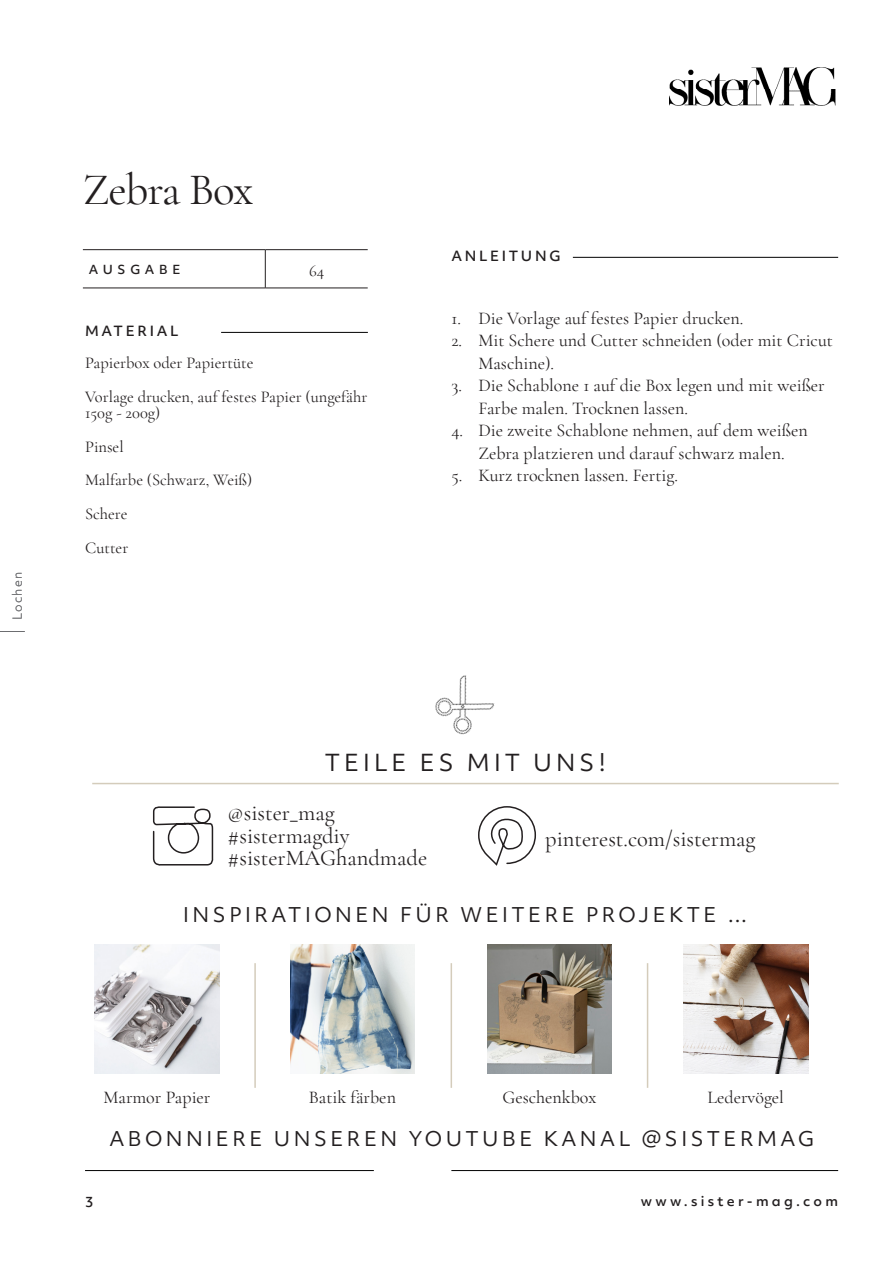
<style>
.page{position:relative;width:893px;height:1263px;background:#fff}
.page>*{position:absolute;margin:0;border:0;box-sizing:border-box;transform-origin:0 0}
.t1{font:45px "Cormorant Garamond";letter-spacing:-.025em;color:#231f20}
.t2{font:22.5px/22.5px "Cormorant Garamond";color:#231f20}
.t3{font:22.5px "Objektiv Mk 2";letter-spacing:.18em;color:#231f20}
.t4{font:19.5px "Objektiv Mk 2";letter-spacing:.18em;color:#231f20}
.t5{font:18px/22.5px "Cormorant Garamond";color:#231f20}
.t6{font:16.5px/33.5px "Cormorant Garamond";color:#231f20}
.t7{font:500 13.5px "Objektiv Mk 2";letter-spacing:.2em;color:#231f20}
.t8{font:500 13.5px "Objektiv Mk 2";letter-spacing:.24em;color:#231f20}
.t9{font:500 12px "Objektiv Mk 2";letter-spacing:.4em;color:#231f20}
.t10{font:300 12px "Objektiv Mk 2";letter-spacing:.1em;color:#6c6d70}
</style>
<div class="page">
<hr style="left:85px;top:1170px;width:289px;height:1px;background:#000001">
<hr style="left:451px;top:1170px;width:387px;height:1px;background:#000001">
<hr style="left:265px;top:249px;width:103px;height:1px;background:#231f20">
<hr style="left:265px;top:288px;width:103px;height:1px;background:#231f20">
<img style="left:669px;top:68px;width:167px;height:37px">
<hr style="left:221px;top:332px;width:147px;height:1px;background:#000001">
<hr style="left:83px;top:249px;width:182px;height:1px;background:#231f20">
<hr style="left:265px;top:250px;width:1px;height:38px;background:#231f20">
<hr style="left:83px;top:288px;width:182px;height:1px;background:#231f20">
<hr style="left:573px;top:257px;width:265px;height:1px;background:#000001">
<svg style="left:0;top:631px;width:25px;height:1px"></svg>
<hr style="left:92px;top:783px;width:747px;height:1px;background:#d4ccbb">
<hr style="left:254px;top:963px;width:2px;height:125px;background:#d4ccbb">
<hr style="left:451px;top:963px;width:1px;height:125px;background:#d4ccbb">
<hr style="left:647px;top:963px;width:1px;height:125px;background:#d4ccbb">
<svg style="left:152px;top:806px;width:62px;height:60px"></svg>
<svg style="left:478px;top:806px;width:58px;height:60px"></svg>
<img style="left:95px;top:944px;width:124px;height:130px">
<img style="left:290px;top:944px;width:125px;height:130px">
<img style="left:487px;top:944px;width:125px;height:130px">
<img style="left:683px;top:944px;width:125px;height:130px">
<img style="left:435px;top:675px;width:60px;height:60px">
<p class="t10" style="left:9px;top:620px;width:50px;rotate:-90deg">Lochen</p>
<h1 class="t1" style="left:83px;top:162px;width:172px">Zebra Box</h1>
<p class="t9" style="left:89px;top:261px;width:93px">AUSGABE</p>
<p class="t6" style="left:309px;top:254px;width:17px">64</p>
<p class="t7" style="left:85px;top:322px;width:95px">MATERIAL</p>
<p class="t6" style="left:85px;top:346px;width:284px">Papierbox oder Papiertüte<br>Vorlage drucken, auf festes Papier (ungefähr</p>
<p class="t6" style="left:85px;top:396px;width:169px">150g - 200g)<br>Pinsel<br>Malfarbe (Schwarz, Weiß)<br>Schere<br>Cutter</p>
<p class="t7" style="left:451px;top:247px;width:111px">ANLEITUNG</p>
<p class="t5" style="left:451px;top:307px;width:293px">1. Die Vorlage auf festes Papier drucken.</p>
<p class="t5" style="left:478px;top:329px;width:356px;text-indent:-27px">2. Mit Schere und Cutter schneiden (oder mit Cricut<br>Maschine).</p>
<p class="t5" style="left:478px;top:374px;width:348px;text-indent:-27px">3. Die Schablone 1 auf die Box legen und mit weißer<br>Farbe malen. Trocknen lassen.</p>
<p class="t5" style="left:451px;top:419px;width:358px;text-align:center">4. Die zweite Schablone nehmen, auf dem weißen<br>Zebra platzieren und darauf schwarz malen.</p>
<p class="t5" style="left:451px;top:464px;width:228px">5. Kurz trocknen lassen. Fertig.</p>
<p class="t3" style="left:325px;top:747px;width:282px">TEILE ES MIT UNS!</p>
<p class="t2" style="left:228px;top:802px;width:123px">@sister_mag #sistermagdiy</p>
<p class="t2" style="left:228px;top:847px;width:201px">#sisterMAGhandmade</p>
<p class="t2" style="left:545px;top:828px;width:212px">pinterest.com/sistermag</p>
<p class="t4" style="left:183px;top:901px;width:566px">INSPIRATIONEN FÜR WEITERE PROJEKTE …</p>
<p class="t5" style="left:103px;top:1086px;width:109px">Marmor Papier</p>
<p class="t5" style="left:309px;top:1086px;width:89px">Batik färben</p>
<p class="t5" style="left:502px;top:1086px;width:95px">Geschenkbox</p>
<p class="t5" style="left:708px;top:1086px;width:78px">Ledervögel</p>
<p class="t4" style="left:109px;top:1126px;width:706px">ABONNIERE UNSEREN YOUTUBE KANAL @SISTERMAG</p>
<p class="t7" style="left:85px;top:1192px;width:10px">3</p>
<p class="t8" style="left:641px;top:1191px;width:199px">www.sister-mag.com</p>
</div>
